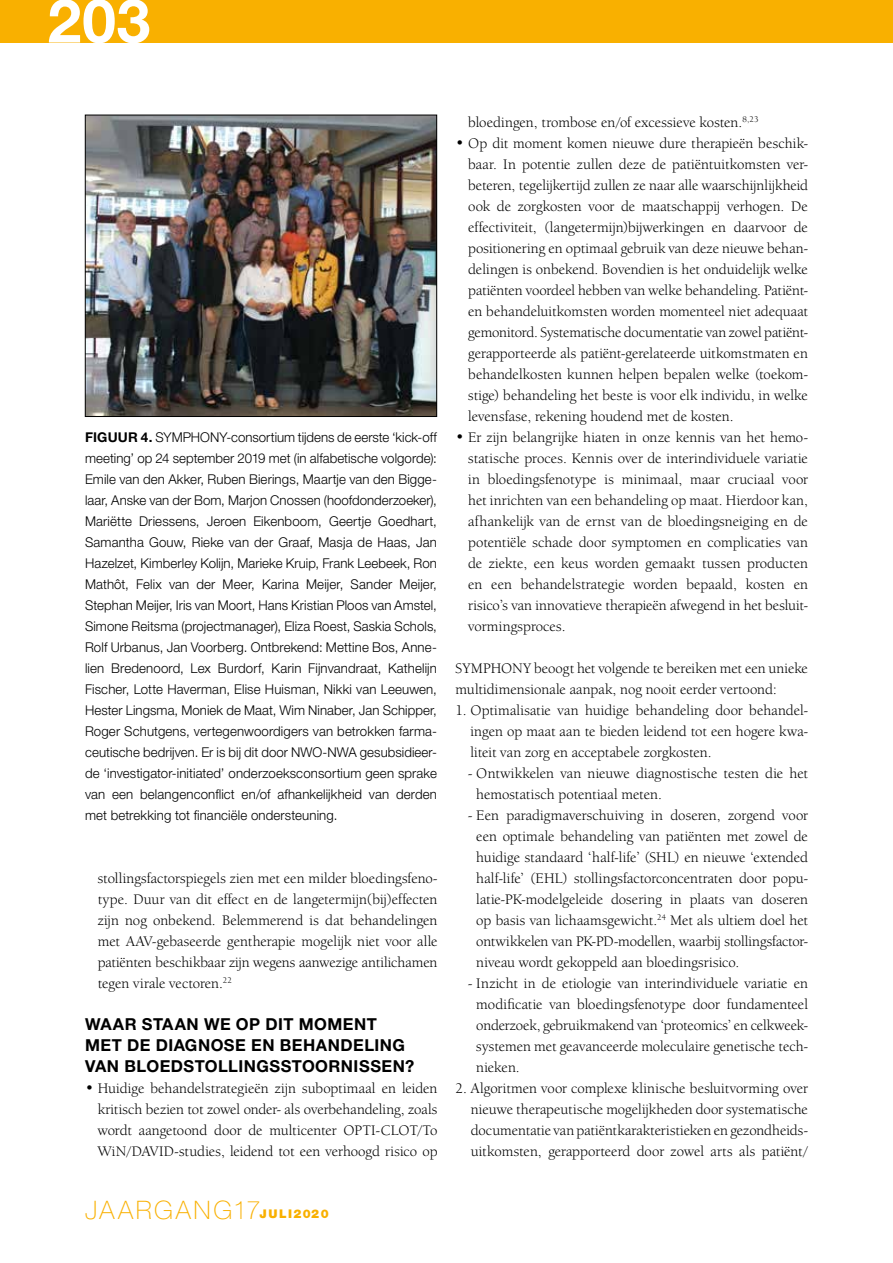
<style>
.page{position:relative;width:893px;height:1263px;background:#fff}
.page>*{position:absolute;margin:0;border:0;box-sizing:border-box;transform-origin:0 0}
.t1{font:700 60.75px "Helvetica Neue LT Std";color:#fff}
.t2{font:100 25.5px "Helvetica Neue LT Std";letter-spacing:.1em;color:#f9b000}
.t3{font:700 16.5px/21px "Helvetica Neue LT Std";letter-spacing:.025em;color:#000}
.t4{font:15px/21px "Berkeley Oldstyle IT Cby BT";letter-spacing:.005em;color:#000;text-align:justify}
.t5{font:300 13.5px/21px "Helvetica Neue LT Std";letter-spacing:.01em;color:#000;text-align:justify}
.s1{font-weight:700}
.s2{font-weight:900;font-size:12px}
</style>
<div class="page">
<div style="left:0;top:0;width:893px;height:43px;background:#f9b000"></div>
<img style="left:87px;top:117px;width:348px;height:298px">
<div style="left:85px;top:115px;width:352px;height:302px;border:1px solid #000"></div>
<h1 class="t1" style="left:48px;top:-17px;width:104px">203</h1>
<p class="t5" style="left:85px;top:426px;width:353px"><span class="s1">FIGUUR 4.</span> SYMPHONY-consortium tijdens de eerste ‘kick-off meeting’ op 24 september 2019 met (in alfabetische volgorde):<br>Emile van den Akker, Ruben Bierings, Maartje van den Bigge&shy;laar, Anske van der Bom, Marjon Cnossen (hoofdonderzoeker), Mariëtte Driessens, Jeroen Eikenboom, Geertje Goedhart, Samantha Gouw, Rieke van der Graaf, Masja de Haas, Jan Hazelzet, Kimberley Kolijn, Marieke Kruip, Frank Leebeek, Ron Mathôt, Felix van der Meer, Karina Meijer, Sander Meijer, Stephan Meijer, Iris van Moort, Hans Kristian Ploos van Amstel, Simone Reitsma (projectmanager), Eliza Roest, Saskia Schols, Rolf Urbanus, Jan Voorberg. Ontbrekend: Mettine Bos, Anne&shy;lien Bredenoord, Lex Burdorf, Karin Fijnvandraat, Kathelijn Fischer, Lotte Haverman, Elise Huisman, Nikki van Leeuwen, Hester Lingsma, Moniek de Maat, Wim Ninaber, Jan Schipper, Roger Schutgens, vertegenwoordigers van betrokken farma&shy;ceutische bedrijven. Er is bij dit door NWO-NWA gesubsidieer&shy;de ‘investigator-initiated’ onderzoeksconsortium geen sprake van een belangenconflict en/of afhankelijkheid van derden met betrekking tot financiële ondersteuning.</p>
<p class="t4" style="left:98px;top:867px;width:341px">stollingsfactorspiegels zien met een milder bloedingsfeno&shy;type. Duur van dit effect en de langetermijn(bij)effecten zijn nog onbekend. Belemmerend is dat behandelingen met AAV-gebaseerde gentherapie mogelijk niet voor alle patiënten beschikbaar zijn wegens aanwezige antilichamen tegen virale vectoren.<sup>22</sup></p>
<p class="t3" style="left:85px;top:1013px;width:331px">WAAR STAAN WE OP DIT MOMENT<br>MET DE DIAGNOSE EN BEHANDELING<br>VAN BLOEDSTOLLINGSSTOORNISSEN?</p>
<p class="t4" style="left:98px;top:1077px;width:341px;text-indent:-13px">• Huidige behandelstrategieën zijn suboptimaal en leiden kritisch bezien tot zowel onder- als overbehandeling, zoals wordt aangetoond door de multicenter OPTI-CLOT/To WiN/DAVID-studies, leidend tot een verhoogd risico op</p>
<h2 class="t2" style="left:85px;top:1195px;width:245px">JAARGANG17<span class="s2">JULI2020</span></h2>
<p class="t4" style="left:468px;top:111px;width:292px">bloedingen, trombose en/of excessieve kosten.<sup>8,23</sup></p>
<p class="t4" style="left:468px;top:132px;width:341px;text-indent:-13px">• Op dit moment komen nieuwe dure therapieën beschik&shy;baar. In potentie zullen deze de patiëntuitkomsten ver&shy;beteren, tegelijkertijd zullen ze naar alle waarschijnlijkheid ook de zorgkosten voor de maatschappij verhogen. De effectiviteit, (langetermijn)bijwerkingen en daarvoor de positionering en optimaal gebruik van deze nieuwe behan&shy;delingen is onbekend. Bovendien is het onduidelijk welke patiënten voordeel hebben van welke behandeling. Patiënt&shy;en behandeluitkomsten worden momenteel niet adequaat gemonitord. Systematische documentatie van zowel patiënt&shy;gerapporteerde als patiënt-gerelateerde uitkomstmaten en behandelkosten kunnen helpen bepalen welke (toekom&shy;stige) behandeling het beste is voor elk individu, in welke levensfase, rekening houdend met de kosten.</p>
<p class="t4" style="left:468px;top:426px;width:341px;text-indent:-13px">• Er zijn belangrijke hiaten in onze kennis van het hemo&shy;statische proces. Kennis over de interindividuele variatie in bloedingsfenotype is minimaal, maar cruciaal voor het inrichten van een behandeling op maat. Hierdoor kan, afhankelijk van de ernst van de bloedingsneiging en de potentiële schade door symptomen en complicaties van de ziekte, een keus worden gemaakt tussen producten en een behandelstrategie worden bepaald, kosten en risico’s van innovatieve therapieën afwegend in het besluit&shy;vormingsproces.</p>
<p class="t4" style="left:455px;top:657px;width:354px">SYMPHONY beoogt het volgende te bereiken met een unieke multidimensionale aanpak, nog nooit eerder vertoond:</p>
<p class="t4" style="left:470px;top:699px;width:339px;text-indent:-15px">1. Optimalisatie van huidige behandeling door behandel&shy;ingen op maat aan te bieden leidend tot een hogere kwa&shy;liteit van zorg en acceptabele zorgkosten.</p>
<p class="t4" style="left:476px;top:762px;width:333px;text-indent:-8px">- Ontwikkelen van nieuwe diagnostische testen die het hemostatisch potentiaal meten.</p>
<p class="t4" style="left:476px;top:804px;width:333px;text-indent:-8px">- Een paradigmaverschuiving in doseren, zorgend voor een optimale behandeling van patiënten met zowel de huidige standaard ‘half-life’ (SHL) en nieuwe ‘extended half-life’ (EHL) stollingsfactorconcentraten door popu&shy;latie-PK-modelgeleide dosering in plaats van doseren op basis van lichaamsgewicht.<sup>24</sup> Met als ultiem doel het ontwikkelen van PK-PD-modellen, waarbij stollingsfactor&shy;niveau wordt gekoppeld aan bloedingsrisico.</p>
<p class="t4" style="left:476px;top:972px;width:333px;text-indent:-8px">- Inzicht in de etiologie van interindividuele variatie en modificatie van bloedingsfenotype door fundamenteel onderzoek, gebruikmakend van ‘proteomics’ en celkweek&shy;systemen met geavanceerde moleculaire genetische tech&shy;nieken.</p>
<p class="t4" style="left:471px;top:1077px;width:339px;text-indent:-15px">2. Algoritmen voor complexe klinische besluitvorming over nieuwe therapeutische mogelijkheden door systematische documentatie van patiëntkarakteristieken en gezondheids&shy;uitkomsten, gerapporteerd door zowel arts als patiënt/</p>
</div>
